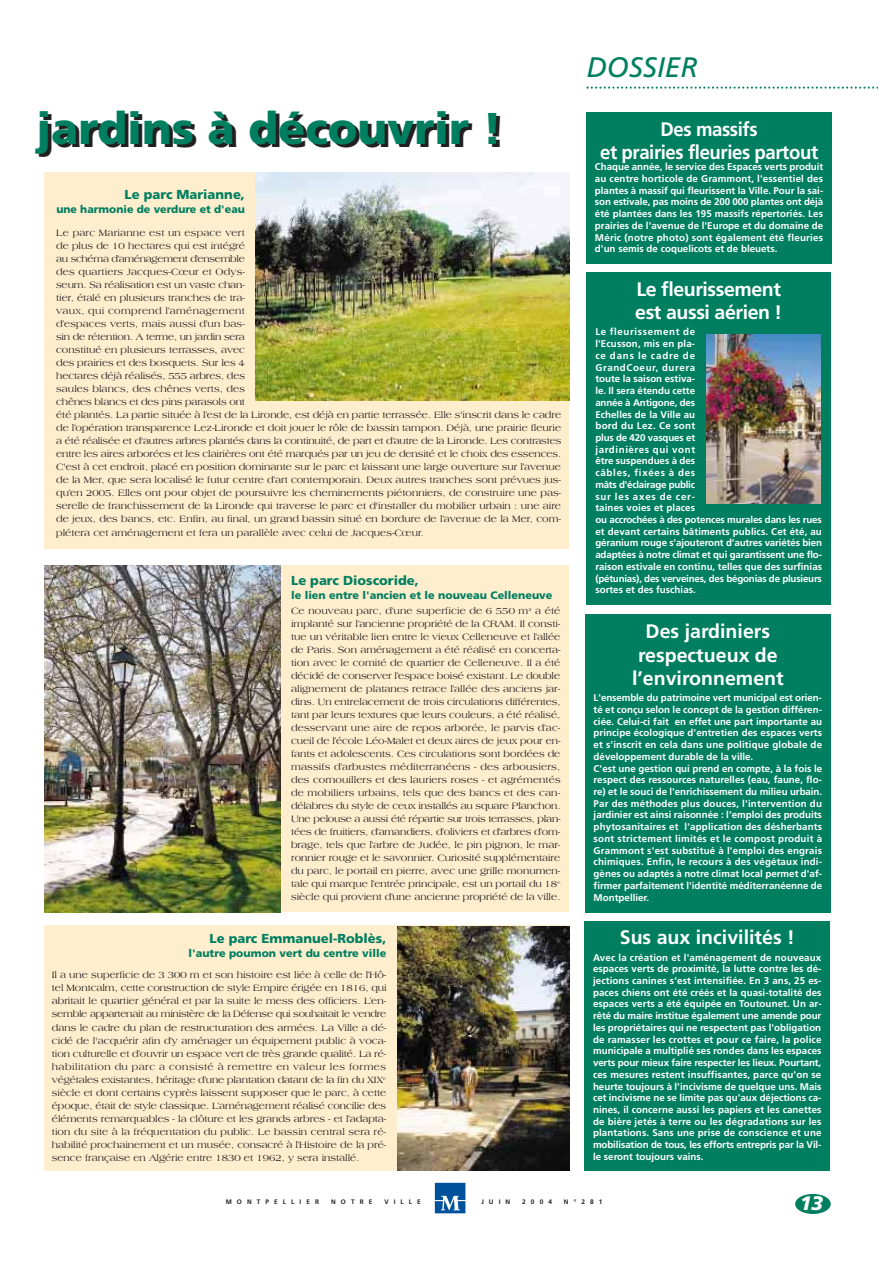
<style>
.page{position:relative;width:893px;height:1263px;background:#fff}
.page>*{position:absolute;margin:0;border:0;box-sizing:border-box;transform-origin:0 0}
.t1{font:900 44.55px "Frutiger";color:#007f60}
.t2{font:italic 28.2px "Frutiger";color:#007f60}
.t3{font:700 19.5px/23.4px "Frutiger";color:#fff;text-align:center}
.t4{font:700 19.5px/22.8px "Frutiger";letter-spacing:-.02em;color:#fff;text-align:center;scale:.95 1}
.t5{font:700 19.5px/23.4px "Frutiger";letter-spacing:-.02em;color:#fff}
.t6{font:italic 900 19.5px "Frutiger";color:#fff}
.t7{font:900 13.05px "Frutiger";color:#007f60}
.t8{font:900 10.8px "Frutiger";color:#007f60}
.t9{font:9.75px/13px "Americana";color:#231f20;text-align:justify}
.t10{font:700 9.75px/11.7px "Frutiger";color:#fff}
.t11{font:700 6.45px "Frutiger";letter-spacing:.78em;color:#231f20}
</style>
<div class="page">
<img style="left:44px;top:86px;width:833px;height:1128px">
<h1 class="t1" style="left:36px;top:110px;width:467px">jardins à découvrir !</h1>
<h3 class="t7" style="left:125px;top:189px;width:122px">Le parc Marianne,</h3>
<p class="t8" style="left:56px;top:205px;width:190px">une harmonie de verdure et d'eau</p>
<p class="t9" style="left:56px;top:227px;width:506px;text-align:left">Le parc Marianne est un espace vert<br>de plus de 10 hectares qui est intégré<br>au schéma d’aménagement d’ensemble<br>des quartiers Jacques-Cœur et Odys-<br>seum. Sa réalisation est un vaste chan-<br>tier, étalé en plusieurs tranches de tra-<br>vaux, qui comprend l’aménagement<br>d’espaces verts, mais aussi d’un bas-<br>sin de rétention. A terme, un jardin sera<br>constitué en plusieurs terrasses, avec<br>des prairies et des bosquets. Sur les 4<br>hectares déjà réalisés, 555 arbres, des<br>saules blancs, des chênes verts, des<br>chênes blancs et des pins parasols ont<br>été plantés. La partie située à l’est de la Lironde, est déjà en partie terrassée. Elle s'inscrit dans le cadre de l’opération transparence Lez-Lironde et doit jouer le rôle de bassin tampon. Déjà, une prairie fleurie a été réalisée et d'autres arbres plantés dans la continuité, de part et d’autre de la Lironde. Les contrastes entre les aires arborées et les clairières ont été marqués par un jeu de densité et le choix des essences.<br>C'est à cet endroit, placé en position dominante sur le parc et laissant une large ouverture sur l’avenue de la Mer, que sera localisé le futur centre d’art contemporain. Deux autres tranches sont prévues jus&shy;qu’en 2005. Elles ont pour objet de poursuivre les cheminements piétonniers, de construire une pas&shy;serelle de franchissement de la Lironde qui traverse le parc et d'installer du mobilier urbain : une aire de jeux, des bancs, etc. Enfin, au final, un grand bassin situé en bordure de l’avenue de la Mer, com&shy;plétera cet aménagement et fera un parallèle avec celui de Jacques-Cœur.</p>
<h3 class="t7" style="left:291px;top:576px;width:129px">Le parc Dioscoride,</h3>
<p class="t8" style="left:291px;top:591px;width:263px">le lien entre l'ancien et le nouveau Celleneuve</p>
<p class="t9" style="left:291px;top:605px;width:271px">Ce nouveau parc, d’une superficie de 6 550 m<sup>2</sup> a été implanté sur l’ancienne propriété de la CRAM. Il consti&shy;tue un véritable lien entre le vieux Celleneuve et l’allée de Paris. Son aménagement a été réalisé en concerta&shy;tion avec le comité de quartier de Celleneuve. Il a été décidé de conserver l’espace boisé existant. Le double alignement de platanes retrace l’allée des anciens jar&shy;dins. Un entrelacement de trois circulations différentes, tant par leurs textures que leurs couleurs, a été réalisé, desservant une aire de repos arborée, le parvis d’ac&shy;cueil de l’école Léo-Malet et deux aires de jeux pour en&shy;fants et adolescents. Ces circulations sont bordées de massifs d’arbustes méditerranéens - des arbousiers, des cornouillers et des lauriers roses - et agrémentés de mobiliers urbains, tels que des bancs et des can&shy;délabres du style de ceux installés au square Planchon.<br>Une pelouse a aussi été répartie sur trois terrasses, plan&shy;tées de fruitiers, d’amandiers, d’oliviers et d’arbres d’om&shy;brage, tels que l’arbre de Judée, le pin pignon, le mar&shy;ronnier rouge et le savonnier. Curiosité supplémentaire du parc, le portail en pierre, avec une grille monumen&shy;tale qui marque l’entrée principale, est un portail du 18<sup>e </sup>siècle qui provient d’une ancienne propriété de la ville.</p>
<h3 class="t7" style="left:209px;top:933px;width:178px">Le parc Emmanuel-Roblès,</h3>
<p class="t8" style="left:188px;top:948px;width:199px">l'autre poumon vert du centre ville</p>
<p class="t9" style="left:52px;top:969px;width:336px">Il a une superficie de 3 300 m et son histoire est liée à celle de l’Hô&shy;tel Montcalm, cette construction de style Empire érigée en 1816, qui abritait le quartier général et par la suite le mess des officiers. L’en&shy;semble appartenait au ministère de la Défense qui souhaitait le vendre dans le cadre du plan de restructuration des armées. La Ville a dé&shy;cidé de l'acquérir afin d’y aménager un équipement public à voca&shy;tion culturelle et d’ouvrir un espace vert de très grande qualité. La ré&shy;habilitation du parc a consisté à remettre en valeur les formes végétales existantes, héritage d’une plantation datant de la fin du XIX<sup>e </sup>siècle et dont certains cyprès laissent supposer que le parc, à cette époque, était de style classique. L’aménagement réalisé concilie des éléments remarquables - la clôture et les grands arbres - et l’adapta&shy;tion du site à la fréquentation du public. Le bassin central sera ré&shy;habilité prochainement et un musée, consacré à l’Histoire de la pré&shy;sence française en Algérie entre 1830 et 1962, y sera installé.</p>
<h2 class="t2" style="left:586px;top:56px;width:113px">DOSSIER</h2>
<h3 class="t4" style="left:600px;top:119px;width:231px">Des massifs<br>et prairies fleuries partout</h3>
<p class="t10" style="left:595px;top:162px;width:230px;text-align:justify">Chaque année, le service des Espaces verts produit au centre horticole de Grammont, l'essentiel des plantes à massif qui fleurissent la Ville. Pour la sai&shy;son estivale, pas moins de 200 000 plantes ont déjà été plantées dans les 195 massifs répertoriés. Les prairies de l'avenue de l'Europe et du domaine de Méric (notre photo) sont également été fleuries d'un semis de coquelicots et de bleuets.</p>
<h3 class="t5" style="left:635px;top:279px;width:148px">Le fleurissement est aussi aérien !</h3>
<p class="t10" style="left:595px;top:327px;width:228px">Le fleurissement de<br>l'Ecusson, mis en pla-<br>ce dans le cadre de<br>GrandCoeur, durera<br>toute la saison estiva-<br>le. Il sera étendu cette<br>année à Antigone, des<br>Echelles de la Ville au<br>bord du Lez. Ce sont<br>plus de 420 vasques et<br>jardinières qui vont<br>être suspendues à des<br>câbles, fixées à des<br>mâts d'éclairage public<br>sur les axes de cer-<br>taines voies et places<br>ou accrochées à des potences murales dans les rues et devant certains bâtiments publics. Cet été, au géranium rouge s'ajouteront d'autres variétés bien adaptées à notre climat et qui garantissent une flo&shy;raison estivale en continu, telles que des surfinias (pétunias), des verveines, des bégonias de plusieurs sortes et des fuschias.</p>
<h3 class="t3" style="left:632px;top:621px;width:153px">Des jardiniers respectueux de l’environnement</h3>
<p class="t10" style="left:593px;top:693px;width:230px">L'ensemble du patrimoine vert municipal est orien&shy;té et conçu selon le concept de la gestion différen&shy;ciée. Celui-ci fait en effet une part importante au principe écologique d'entretien des espaces verts et s'inscrit en cela dans une politique globale de développement durable de la ville.<br>C'est une gestion qui prend en compte, à la fois le respect des ressources naturelles (eau, faune, flo&shy;re) et le souci de l'enrichissement du milieu urbain.<br>Par des méthodes plus douces, l'intervention du jardinier est ainsi raisonnée : l'emploi des produits phytosanitaires et l'application des désherbants sont strictement limités et le compost produit à Grammont s'est substitué à l'emploi des engrais chimiques. Enfin, le recours à des végétaux indi&shy;gènes ou adaptés à notre climat local permet d'af&shy;firmer parfaitement l'identité méditerranéenne de Montpellier.</p>
<h3 class="t3" style="left:619px;top:927px;width:176px">Sus aux incivilités !</h3>
<p class="t10" style="left:593px;top:952px;width:230px;text-align:justify">Avec la création et l'aménagement de nouveaux espaces verts de proximité, la lutte contre les dé&shy;jections canines s'est intensifiée. En 3 ans, 25 es&shy;paces chiens ont été créés et la quasi-totalité des espaces verts a été équipée en Toutounet. Un ar&shy;rêté du maire institue également une amende pour les propriétaires qui ne respectent pas l'obligation de ramasser les crottes et pour ce faire, la police municipale a multiplié ses rondes dans les espaces verts pour mieux faire respecter les lieux. Pourtant, ces mesures restent insuffisantes, parce qu'on se heurte toujours à l'incivisme de quelque uns. Mais cet incivisme ne se limite pas qu'aux déjections ca&shy;nines, il concerne aussi les papiers et les canettes de bière jetés à terre ou les dégradations sur les plantations. Sans une prise de conscience et une mobilisation de tous, les efforts entrepris par la Vil&shy;le seront toujours vains.</p>
<p class="t11" style="left:226px;top:1199px;width:95px">MONTPELLIER</p>
<p class="t11" style="left:331px;top:1199px;width:43px">NOTRE</p>
<p class="t11" style="left:384px;top:1199px;width:38px">VILLE</p>
<p class="t11" style="left:481px;top:1199px;width:30px">JUIN</p>
<p class="t11" style="left:522px;top:1199px;width:31px">2004</p>
<p class="t11" style="left:564px;top:1199px;width:40px">N°281</p>
<h3 class="t6" style="left:799px;top:1195px;width:25px">13</h3>
</div>
